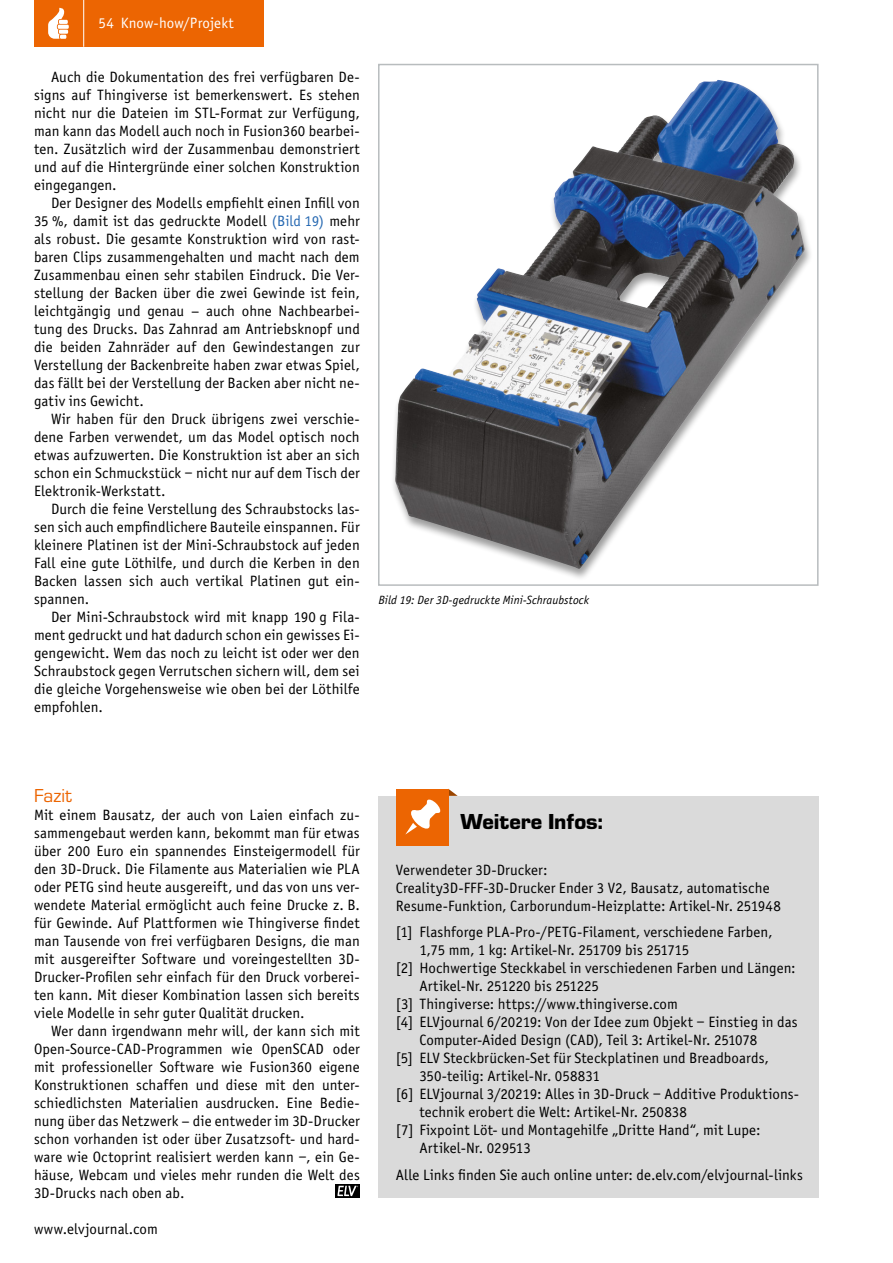
<style>
.page{position:relative;width:893px;height:1263px;background:#fff}
.page>*{position:absolute;margin:0;border:0;box-sizing:border-box;transform-origin:0 0}
.Weitere_Infos{font:900 22.5px "Eurostile";letter-spacing:-.005em;color:#000}
.Subhead_5{font:19.5px "Eurostile";letter-spacing:.005em;color:#ec6502}
.Fließtext_Neue_Zeile{font:15px/18px "Officina Sans Book ITC";letter-spacing:.005em;color:#000;text-align:justify}
.Text_Weitere_Infos{font:15px/18px "Officina Sans Book ITC";letter-spacing:.005em;color:#000}
.Fließtext_Neuer_Absa{font:15px/18px "Officina Sans Book ITC";letter-spacing:.005em;color:#000;text-align:justify}
.t1{font:15px "Officina Sans Book ITC";letter-spacing:.005em;color:#fff}
.Bildunterschrift{font:italic 12px "Officina Sans Book ITC";letter-spacing:.005em;color:#000}
.s1{color:#2769b2}
</style>
<div class="page">
<div style="left:34px;top:0;width:230px;height:47px;background:#ec6502"></div>
<hr style="left:83px;top:0;width:1px;height:47px;background:#fff">
<svg style="left:48px;top:7px;width:21px;height:32px"></svg>
<div style="left:378px;top:796px;width:441px;height:402px;background:#dadada"></div>
<svg style="left:448px;top:789px;width:10px;height:7px"></svg>
<div style="left:396px;top:789px;width:52px;height:56px;background:#ec6502"></div>
<svg style="left:405px;top:799px;width:36px;height:35px"></svg>
<div style="left:378px;top:64px;width:441px;height:522px;border:2px solid #b8bcbe"></div>
<svg style="left:336px;top:1184px;width:24px;height:14px"></svg>
<svg style="left:337px;top:1186px;width:21px;height:10px"></svg>
<img style="left:395px;top:81px;width:410px;height:488px">
<p class="t1" style="left:99px;top:13px;width:137px">54 Know-how/Projekt</p>
<p class="Fließtext_Neue_Zeile" style="left:34px;top:67px;width:327px;text-indent:17px">Auch die Dokumentation des frei verfügbaren De&shy;signs auf Thingiverse ist bemerkenswert. Es stehen nicht nur die Dateien im STL-Format zur Verfügung, man kann das Modell auch noch in Fusion360 bearbei&shy;ten. Zusätzlich wird der Zusammenbau demonstriert und auf die Hintergründe einer solchen Konstruktion eingegangen.</p>
<p class="Fließtext_Neue_Zeile" style="left:34px;top:193px;width:327px;text-indent:17px">Der Designer des Modells empfiehlt einen Infill von 35 %, damit ist das gedruckte Modell <span class="s1">(Bild 19)</span> mehr als robust. Die gesamte Konstruktion wird von rast&shy;baren Clips zusammengehalten und macht nach dem Zusammenbau einen sehr stabilen Eindruck. Die Ver&shy;stellung der Backen über die zwei Gewinde ist fein, leichtgängig und genau – auch ohne Nachbearbei&shy;tung des Drucks. Das Zahnrad am Antriebsknopf und die beiden Zahnräder auf den Gewindestangen zur Verstellung der Backenbreite haben zwar etwas Spiel, das fällt bei der Verstellung der Backen aber nicht ne&shy;gativ ins Gewicht.</p>
<p class="Fließtext_Neue_Zeile" style="left:34px;top:409px;width:327px;text-indent:17px">Wir haben für den Druck übrigens zwei verschie&shy;dene Farben verwendet, um das Model optisch noch etwas aufzuwerten. Die Konstruktion ist aber an sich schon ein Schmuckstück ‒ nicht nur auf dem Tisch der Elektronik-Werkstatt.</p>
<p class="Fließtext_Neue_Zeile" style="left:34px;top:499px;width:327px;text-indent:17px">Durch die feine Verstellung des Schraubstocks las&shy;sen sich auch empfindlichere Bauteile einspannen. Für kleinere Platinen ist der Mini-Schraubstock auf jeden Fall eine gute Löthilfe, und durch die Kerben in den Backen lassen sich auch vertikal Platinen gut ein&shy;spannen.</p>
<p class="Fließtext_Neue_Zeile" style="left:34px;top:607px;width:327px;text-indent:17px">Der Mini-Schraubstock wird mit knapp 190 g Fila&shy;ment gedruckt und hat dadurch schon ein gewisses Ei&shy;gengewicht. Wem das noch zu leicht ist oder wer den Schraubstock gegen Verrutschen sichern will, dem sei die gleiche Vorgehensweise wie oben bei der Löthilfe empfohlen.</p>
<p class="Bildunterschrift" style="left:378px;top:592px;width:212px">Bild 19: Der 3D-gedruckte Mini-Schraubstock</p>
<p class="Subhead_5" style="left:34px;top:782px;width:39px">Fazit</p>
<p class="Fließtext_Neuer_Absa" style="left:34px;top:805px;width:327px">Mit einem Bausatz, der auch von Laien einfach zu&shy;sammengebaut werden kann, bekommt man für etwas über 200 Euro ein spannendes Einsteigermodell für den 3D-Druck. Die Filamente aus Materialien wie PLA oder PETG sind heute ausgereift, und das von uns ver&shy;wendete Material ermöglicht auch feine Drucke z. B. für Gewinde. Auf Plattformen wie Thingiverse findet man Tausende von frei verfügbaren Designs, die man mit ausgereifter Software und voreingestellten 3D-Drucker-Profilen sehr einfach für den Druck vorberei&shy;ten kann. Mit dieser Kombination lassen sich bereits viele Modelle in sehr guter Qualität drucken.</p>
<p class="Fließtext_Neue_Zeile" style="left:34px;top:1021px;width:327px;text-indent:17px">Wer dann irgendwann mehr will, der kann sich mit Open-Source-CAD-Programmen wie OpenSCAD oder mit professioneller Software wie Fusion360 eigene Konstruktionen schaffen und diese mit den unter&shy;schiedlichsten Materialien ausdrucken. Eine Bedie&shy;nung über das Netzwerk – die entweder im 3D-Drucker schon vorhanden ist oder über Zusatzsoft- und hard&shy;ware wie Octoprint realisiert werden kann ‒, ein Ge&shy;häuse, Webcam und vieles mehr runden die Welt des 3D-Drucks nach oben ab.</p>
<p class="Fließtext_Neuer_Absa" style="left:34px;top:1219px;width:125px">www.elvjournal.com</p>
<p class="Weitere_Infos" style="left:461px;top:806px;width:144px">Weitere Infos:</p>
<p class="Text_Weitere_Infos" style="left:396px;top:860px;width:153px">Verwendeter 3D-Drucker:</p>
<p class="Text_Weitere_Infos" style="left:396px;top:878px;width:386px">Creality3D-FFF-3D-Drucker Ender 3 V2, Bausatz, automatische<br>Resume-Funktion, Carborundum-Heizplatte: Artikel-Nr. 251948</p>
<p class="Text_Weitere_Infos" style="left:419px;top:923px;width:355px;text-indent:-23px">[1] Flashforge PLA-Pro-/PETG-Filament, verschiedene Farben,<br>1,75 mm, 1 kg: Artikel-Nr. 251709 bis 251715</p>
<p class="Text_Weitere_Infos" style="left:419px;top:959px;width:378px;text-indent:-23px">[2] Hochwertige Steckkabel in verschiedenen Farben und Längen:<br>Artikel-Nr. 251220 bis 251225</p>
<p class="Text_Weitere_Infos" style="left:396px;top:995px;width:283px">[3] Thingiverse: https://www.thingiverse.com</p>
<p class="Text_Weitere_Infos" style="left:419px;top:1013px;width:380px;text-indent:-23px">[4] ELVjournal 6/20219: Von der Idee zum Objekt ‒ Einstieg in das<br>Computer-Aided Design (CAD), Teil 3: Artikel-Nr. 251078</p>
<p class="Text_Weitere_Infos" style="left:419px;top:1049px;width:351px;text-indent:-23px">[5] ELV Steckbrücken-Set für Steckplatinen und Breadboards,<br>350-teilig: Artikel-Nr. 058831</p>
<p class="Text_Weitere_Infos" style="left:419px;top:1085px;width:381px;text-indent:-23px">[6] ELVjournal 3/20219: Alles in 3D-Druck ‒ Additive Produktions&shy;technik erobert die Welt: Artikel-Nr. 250838</p>
<p class="Text_Weitere_Infos" style="left:419px;top:1121px;width:343px;text-indent:-23px">[7] Fixpoint Löt- und Montagehilfe „Dritte Hand“, mit Lupe:<br>Artikel-Nr. 029513</p>
<p class="Text_Weitere_Infos" style="left:396px;top:1165px;width:408px">Alle Links finden Sie auch online unter: de.elv.com/elvjournal-links</p>
</div>
